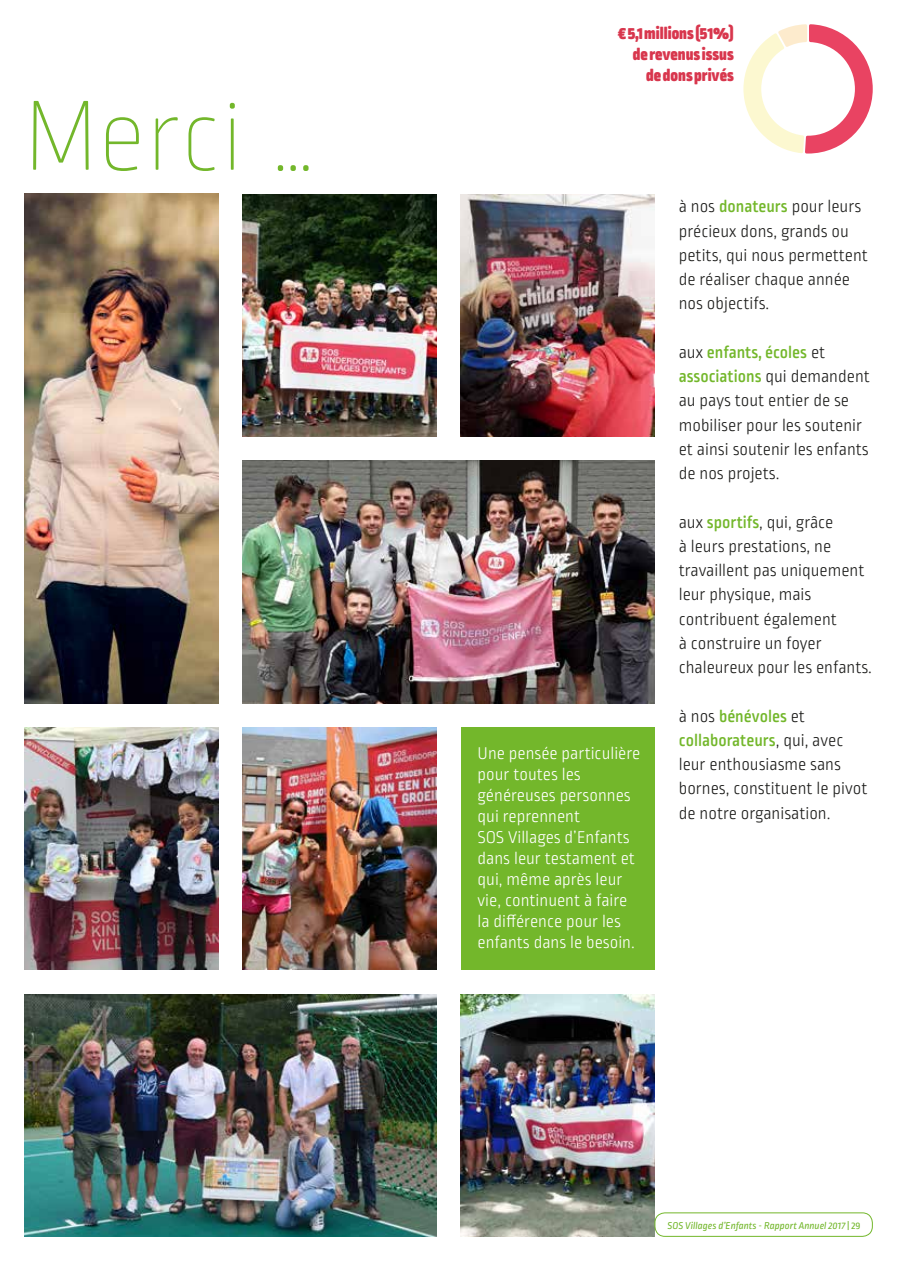
<style>
.page{position:relative;width:897px;height:1261px;background:#fff}
.page>*{position:absolute;margin:0;border:0;box-sizing:border-box;transform-origin:0 0}
.t1{font:100 105px "Ropa Soft Pro";color:#73b72b}
.t2{font:300 18px/24.3px "Ropa Soft Pro";color:#1d1d1b}
.t3{font:300 18px/21px "Ropa Soft Pro";color:#fff}
.t4{font:900 18px/21px "Ropa Soft Pro";color:#d8364d;text-align:right}
.t5{font:italic 10.5px "Ropa Soft Pro";color:#73b72b}
.s1{font-weight:500;color:#73b72b}
.s2{font-style:normal}
</style>
<div class="page">
<img style="left:24px;top:194px;width:194px;height:509px">
<img style="left:460px;top:194px;width:194px;height:242px">
<img style="left:242px;top:194px;width:194px;height:242px">
<img style="left:242px;top:460px;width:412px;height:243px">
<img style="left:24px;top:994px;width:412px;height:242px">
<img style="left:242px;top:727px;width:194px;height:242px">
<div style="left:460px;top:727px;width:194px;height:242px;background:#73b72b"></div>
<img style="left:24px;top:727px;width:194px;height:242px">
<img style="left:460px;top:994px;width:194px;height:242px">
<svg style="left:743px;top:24px;width:130px;height:129px"></svg>
<div style="left:654px;top:1212px;width:219px;height:24px;border:1px solid #73b72b;border-radius:10px"></div>
<h1 class="t1" style="left:24px;top:82px;width:293px">Merci …</h1>
<p class="t4" style="left:618px;top:23px;width:117px">€ 5,1 millions (51%) de revenus issus de dons privés</p>
<p class="t3" style="left:477px;top:743px;width:164px">Une pensée particulière pour toutes les généreuses personnes qui reprennent<br>SOS Villages d’Enfants dans leur testament et qui, même après leur vie, continuent à faire la différence pour les enfants dans le besoin.</p>
<p class="t2" style="left:679px;top:195px;width:191px">à nos <span class="s1">donateurs</span> pour leurs précieux dons, grands ou petits, qui nous permettent de réaliser chaque année nos objectifs.</p>
<p class="t2" style="left:679px;top:341px;width:193px">aux <span class="s1">enfants, écoles</span> et <span class="s1">associations</span> qui demandent au pays tout entier de se mobiliser pour les soutenir et ainsi soutenir les enfants de nos projets.</p>
<p class="t2" style="left:679px;top:510px;width:195px">aux <span class="s1">sportifs</span>, qui, grâce<br>à leurs prestations, ne travaillent pas uniquement leur physique, mais contribuent également<br>à construire un foyer chaleureux pour les enfants.</p>
<p class="t2" style="left:679px;top:704px;width:190px">à nos <span class="s1">bénévoles</span> et <span class="s1">collaborateurs</span>, qui, avec leur enthousiasme sans bornes, constituent le pivot de notre organisation.</p>
<p class="t5" style="left:667px;top:1219px;width:195px">SOS Villages d’Enfants - Rapport Annuel 2017 <span class="s2">| 29</span></p>
</div>
